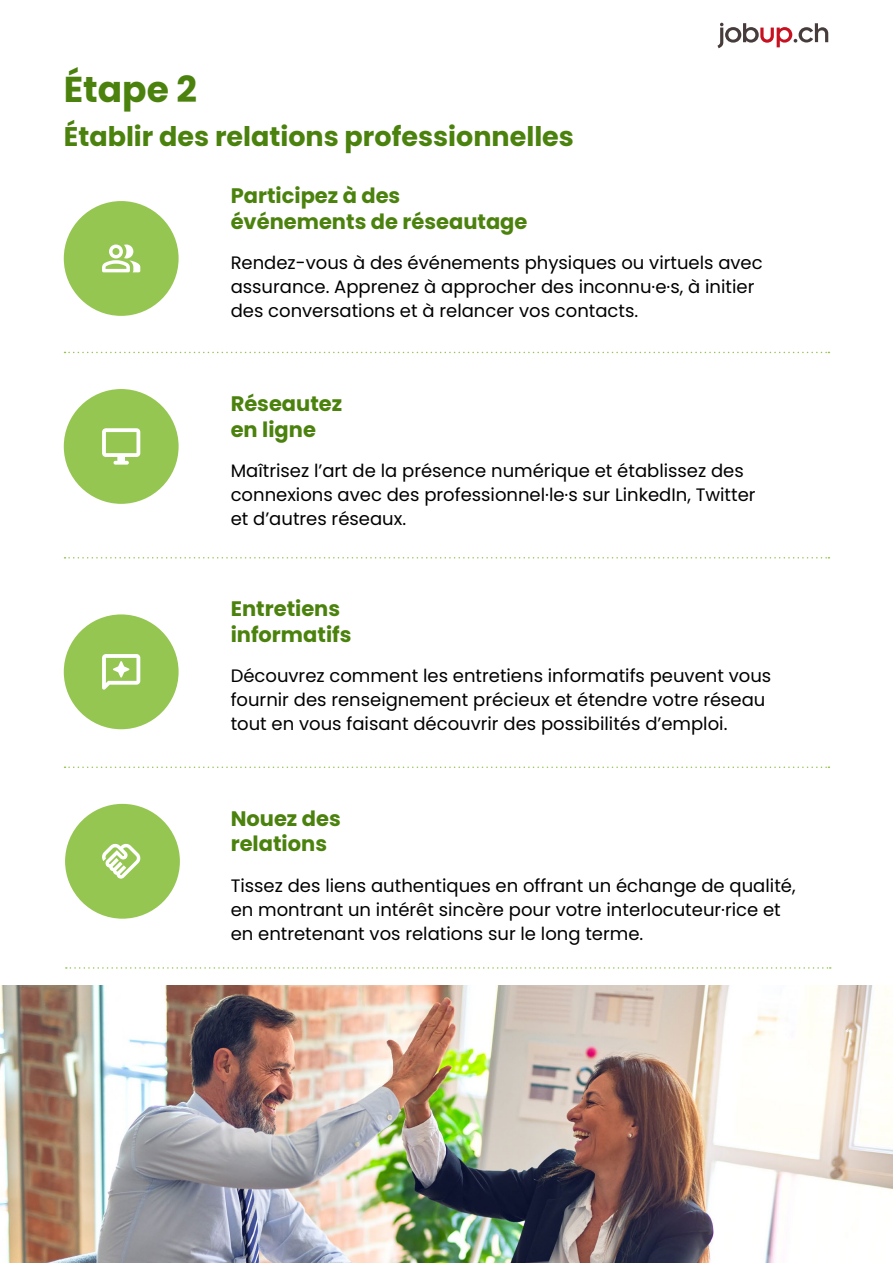
<style>
.page{position:relative;width:893px;height:1263px;background:#fff}
.page>*{position:absolute;margin:0;border:0;box-sizing:border-box;transform-origin:0 0}
.t1{font:700 36px "Poppins";color:#4b820d}
.t2{font:700 27px "Poppins";color:#4b820d}
.t3{font:700 21px/25.5px "Poppins";color:#4b820d}
.t4{font:18px/24px "Poppins";color:#000}
</style>
<div class="page">
<svg style="left:717px;top:23px;width:111px;height:25px"></svg>
<div style="left:64px;top:201px;width:115px;height:115px;background:#95c651;border-radius:50%"></div>
<div style="left:64px;top:389px;width:115px;height:115px;background:#95c651;border-radius:50%"></div>
<div style="left:64px;top:614px;width:115px;height:115px;background:#95c651;border-radius:50%"></div>
<div style="left:65px;top:804px;width:115px;height:115px;background:#95c651;border-radius:50%"></div>
<svg style="left:65px;top:352px;width:764px;height:1px"></svg>
<svg style="left:65px;top:557px;width:764px;height:1px"></svg>
<svg style="left:65px;top:766px;width:764px;height:2px"></svg>
<svg style="left:66px;top:967px;width:765px;height:2px"></svg>
<svg style="left:102px;top:245px;width:38px;height:27px"></svg>
<svg style="left:102px;top:428px;width:38px;height:37px"></svg>
<svg style="left:102px;top:844px;width:38px;height:35px"></svg>
<svg style="left:102px;top:654px;width:38px;height:36px"></svg>
<img style="left:0;top:986px;width:893px;height:277px">
<h1 class="t1" style="left:64px;top:64px;width:135px">Étape 2</h1>
<h2 class="t2" style="left:64px;top:117px;width:512px">Établir des relations professionnelles</h2>
<p class="t3" style="left:231px;top:183px;width:298px">Participez à des événements de réseautage</p>
<p class="t4" style="left:231px;top:250px;width:533px">Rendez-vous à des événements physiques ou virtuels avec assurance. Apprenez à approcher des inconnu·e·s, à initier des conversations et à relancer vos contacts.</p>
<p class="t3" style="left:231px;top:391px;width:113px">Réseautez en ligne</p>
<p class="t4" style="left:231px;top:458px;width:526px">Maîtrisez l’art de la présence numérique et établissez des connexions avec des professionnel·le·s sur LinkedIn, Twitter et d’autres réseaux.</p>
<p class="t3" style="left:231px;top:596px;width:122px">Entretiens informatifs</p>
<p class="t4" style="left:231px;top:664px;width:542px">Découvrez comment les entretiens informatifs peuvent vous fournir des renseignement précieux et étendre votre réseau tout en vous faisant découvrir des possibilités d’emploi.</p>
<p class="t3" style="left:231px;top:806px;width:112px">Nouez des relations</p>
<p class="t4" style="left:231px;top:873px;width:566px">Tissez des liens authentiques en offrant un échange de qualité, en montrant un intérêt sincère pour votre interlocuteur·rice et en entretenant vos relations sur le long terme.</p>
</div>
